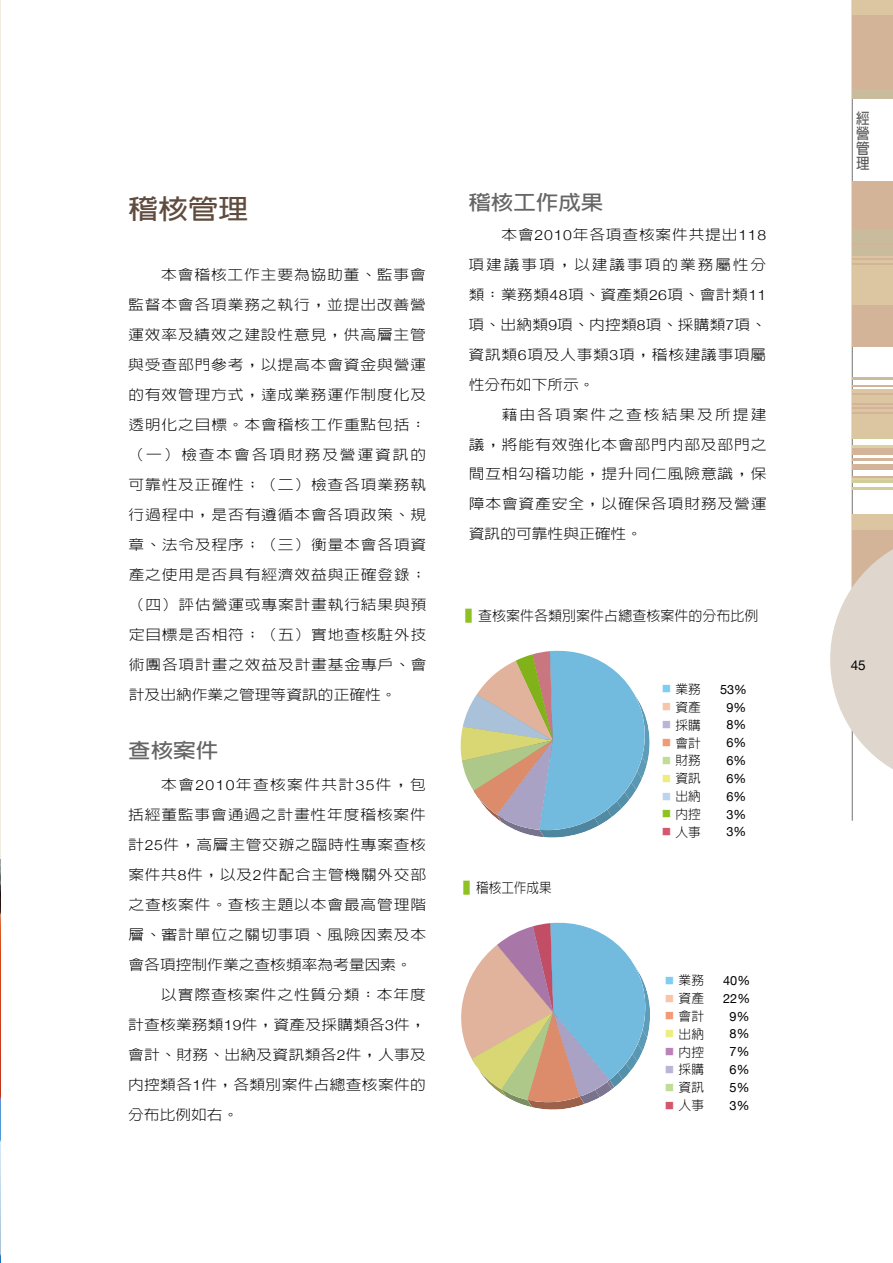
<style>
.page{position:relative;width:893px;height:1263px;background:#fff}
.page>*{position:absolute;margin:0;border:0;box-sizing:border-box;transform-origin:0 0}
.t1{font:700 27px "AR Hei B5";color:#604c3f;scale:1.11 1}
.t2{font:700 20.25px "AR Hei B5";color:#666565;scale:1.11 1}
.t3{font:700 15px/15px "AR Hei B5";color:#595757;text-align:justify;scale:.9 1}
.t4{font:300 14.1px/30px "AR Hei B5";letter-spacing:.02em;color:#000;text-align:justify;scale:1.11 1}
.t5{font:300 14.1px "AR Hei B5";color:#000}
.t6{font:300 14.1px "AR Hei B5";letter-spacing:.02em;color:#000;scale:.9 1}
.t7{font:13.5px "Helvetica Neue";color:#000}
.t8{font:300 12.75px "AR Hei B5";color:#000}
.t9{font:12.75px "Helvetica Neue";color:#000}
.s1{font-family:"Helvetica Neue"}
.s2{font-weight:700;color:#8ec124}
.s3{font-size:8.85px;color:#7dcdf4}
.s4{font-size:8.85px;color:#f8c5ab}
.s5{font-size:8.85px;color:#bbb3d8}
.s6{font-size:8.85px;color:#f29a75}
.s7{font-size:8.85px;color:#c0dc97}
.s8{font-size:8.85px;color:#eeed80}
.s9{font-size:8.85px;color:#bad4ef}
.s10{font-size:8.85px;color:#8ec31f}
.s11{font-size:8.85px;color:#d5576f}
.s12{font-size:8.85px;color:#ba83b8}
</style>
<div class="page">
<hr style="left:0;top:0;width:1px;height:1263px;background:#f0ece2">
<hr style="left:852px;top:0;width:1px;height:821px;background:#727172">
<hr style="left:853px;top:458px;width:40px;height:3px;background:#d3b499">
<hr style="left:853px;top:464px;width:40px;height:3px;background:#d3b499">
<hr style="left:853px;top:452px;width:40px;height:3px;background:#d3b499">
<hr style="left:853px;top:447px;width:40px;height:3px;background:#d3b499">
<hr style="left:853px;top:476px;width:40px;height:3px;background:#d3b499">
<hr style="left:853px;top:445px;width:40px;height:3px;background:#dcd1a0">
<hr style="left:853px;top:478px;width:40px;height:3px;background:#dcd1a0">
<hr style="left:853px;top:480px;width:40px;height:3px;background:#d1cd99">
<hr style="left:853px;top:487px;width:40px;height:3px;background:#d1cd99">
<hr style="left:853px;top:450px;width:40px;height:3px;background:#d3b499">
<hr style="left:853px;top:467px;width:40px;height:2px;background:#d3b499">
<hr style="left:853px;top:436px;width:40px;height:3px;background:#d1cd99">
<div style="left:853px;top:389px;width:40px;height:49px;background:#dcc5a1"></div>
<div style="left:853px;top:514px;width:40px;height:40px;background:#dcc5a1"></div>
<div style="left:853px;top:298px;width:40px;height:49px;background:#d3b499"></div>
<hr style="left:853px;top:412px;width:40px;height:2px;background:#d3b499">
<hr style="left:853px;top:407px;width:40px;height:2px;background:#d3b499">
<hr style="left:853px;top:403px;width:40px;height:1px;background:#d3b499">
<hr style="left:853px;top:393px;width:40px;height:2px;background:#d3b499">
<hr style="left:853px;top:385px;width:40px;height:2px;background:#d3b499">
<hr style="left:853px;top:378px;width:40px;height:2px;background:#c9bc9c">
<div style="left:853px;top:530px;width:40px;height:49px;background:#d3b499"></div>
<div style="left:853px;top:211px;width:40px;height:49px;background:#c9bc9c"></div>
<div style="left:853px;top:51px;width:40px;height:48px;background:#c9bc9c"></div>
<div style="left:853px;top:181px;width:40px;height:49px;background:#d3b499"></div>
<div style="left:853px;top:256px;width:40px;height:49px;background:#dcc5a1"></div>
<hr style="left:853px;top:243px;width:40px;height:1px;background:#d3b499">
<div style="left:853px;top:0;width:40px;height:39px;background:#dcc5a1"></div>
<div style="left:853px;top:15px;width:40px;height:49px;background:#d3b499"></div>
<div style="left:853px;top:49px;width:40px;height:40px;background:#d3b499"></div>
<hr style="left:853px;top:259px;width:40px;height:1px;background:#d3b499">
<hr style="left:853px;top:263px;width:40px;height:2px;background:#d3b499">
<svg style="left:830px;top:542px;width:63px;height:234px"></svg>
<svg style="left:461px;top:651px;width:189px;height:187px"></svg>
<svg style="left:461px;top:923px;width:189px;height:186px"></svg>
<img style="left:0;top:859px;width:1px;height:404px">
<h1 class="t1" style="left:128px;top:196px;width:110px">稽核管理</h1>
<p class="t4" style="left:128px;top:260px;width:270px;text-indent:33px">本會稽核工作主要為協助董、監事會監督本會各項業務之執行，並提出改善營運效率及績效之建設性意見，供高層主管與受查部門參考，以提高本會資金與營運的有效管理方式，達成業務運作制度化及透明化之目標。本會稽核工作重點包括：（一）檢查本會各項財務及營運資訊的可靠性及正確性；（二）檢查各項業務執行過程中，是否有遵循本會各項政策、規章、法令及程序；（三）衡量本會各項資產之使用是否具有經濟效益與正確登錄；（四）評估營運或專案計畫執行結果與預定目標是否相符；（五）實地查核駐外技術團各項計畫之效益及計畫基金專戶、會計及出納作業之管理等資訊的正確性。</p>
<h2 class="t2" style="left:128px;top:740px;width:83px">查核案件</h2>
<p class="t4" style="left:128px;top:770px;width:270px;text-indent:33px">本會<span class="s1">2010</span>年查核案件共計<span class="s1">35</span>件，包括經董監事會通過之計畫性年度稽核案件計<span class="s1">25</span>件，高層主管交辦之臨時性專案查核案件共<span class="s1">8</span>件，以及<span class="s1">2</span>件配合主管機關外交部之查核案件。查核主題以本會最高管理階層、審計單位之關切事項、風險因素及本會各項控制作業之查核頻率為考量因素。</p>
<p class="t4" style="left:128px;top:980px;width:270px;text-indent:33px">以實際查核案件之性質分類：本年度計查核業務類<span class="s1">19</span>件，資產及採購類各<span class="s1">3</span>件，會計、財務、出納及資訊類各<span class="s1">2</span>件，人事及內控類各<span class="s1">1</span>件，各類別案件占總查核案件的分布比例如右。</p>
<h2 class="t2" style="left:468px;top:193px;width:123px">稽核工作成果</h2>
<p class="t4" style="left:469px;top:219px;width:270px;text-indent:33px">本會<span class="s1">2010</span>年各項查核案件共提出<span class="s1">118</span>項建議事項，以建議事項的業務屬性分類：業務類<span class="s1">48</span>項、資產類<span class="s1">26</span>項、會計類<span class="s1">11</span>項、出納類<span class="s1">9</span>項、內控類<span class="s1">8</span>項、採購類<span class="s1">7</span>項、資訊類<span class="s1">6</span>項及人事類<span class="s1">3</span>項，稽核建議事項屬性分布如下所示。</p>
<p class="t4" style="left:469px;top:399px;width:270px;text-indent:33px">藉由各項案件之查核結果及所提建議，將能有效強化本會部門內部及部門之間互相勾稽功能，提升同仁風險意識，保障本會資產安全，以確保各項財務及營運資訊的可靠性與正確性。</p>
<p class="t5" style="left:465px;top:608px;width:295px"><span class="s2">▌</span>查核案件各類別案件占總查核案件的分布比例</p>
<p class="t6" style="left:463px;top:880px;width:100px"><span class="s2">▌</span>稽核工作成果</p>
<p class="t8" style="left:662px;top:683px;width:40px"><span class="s3">■</span> 業務</p>
<p class="t9" style="left:720px;top:681px;width:28px">53%</p>
<p class="t8" style="left:662px;top:701px;width:40px"><span class="s4">■</span> 資產</p>
<p class="t9" style="left:726px;top:699px;width:21px">9%</p>
<p class="t8" style="left:662px;top:718px;width:40px"><span class="s5">■</span> 採購</p>
<p class="t9" style="left:726px;top:717px;width:21px">8%</p>
<p class="t8" style="left:662px;top:736px;width:40px"><span class="s6">■</span> 會計</p>
<p class="t9" style="left:726px;top:735px;width:21px">6%</p>
<p class="t8" style="left:662px;top:754px;width:40px"><span class="s7">■</span> 財務</p>
<p class="t9" style="left:726px;top:753px;width:21px">6%</p>
<p class="t8" style="left:662px;top:772px;width:40px"><span class="s8">■</span> 資訊</p>
<p class="t9" style="left:726px;top:771px;width:21px">6%</p>
<p class="t8" style="left:662px;top:790px;width:40px"><span class="s9">■</span> 出納</p>
<p class="t9" style="left:726px;top:789px;width:21px">6%</p>
<p class="t8" style="left:662px;top:808px;width:40px"><span class="s10">■</span> 內控</p>
<p class="t9" style="left:726px;top:806px;width:21px">3%</p>
<p class="t8" style="left:662px;top:825px;width:40px"><span class="s11">■</span> 人事</p>
<p class="t9" style="left:726px;top:824px;width:21px">3%</p>
<p class="t8" style="left:665px;top:974px;width:40px"><span class="s3">■</span> 業務</p>
<p class="t9" style="left:723px;top:973px;width:28px">40%</p>
<p class="t8" style="left:665px;top:992px;width:40px"><span class="s4">■</span> 資產</p>
<p class="t9" style="left:723px;top:990px;width:28px">22%</p>
<p class="t8" style="left:665px;top:1010px;width:40px"><span class="s6">■</span> 會計</p>
<p class="t9" style="left:730px;top:1008px;width:21px">9%</p>
<p class="t8" style="left:665px;top:1027px;width:40px"><span class="s8">■</span> 出納</p>
<p class="t9" style="left:730px;top:1026px;width:21px">8%</p>
<p class="t8" style="left:665px;top:1045px;width:40px"><span class="s12">■</span> 內控</p>
<p class="t9" style="left:730px;top:1044px;width:21px">7%</p>
<p class="t8" style="left:665px;top:1063px;width:40px"><span class="s5">■</span> 採購</p>
<p class="t9" style="left:730px;top:1062px;width:21px">6%</p>
<p class="t8" style="left:665px;top:1081px;width:40px"><span class="s7">■</span> 資訊</p>
<p class="t9" style="left:730px;top:1080px;width:21px">5%</p>
<p class="t8" style="left:665px;top:1099px;width:40px"><span class="s11">■</span> 人事</p>
<p class="t9" style="left:730px;top:1098px;width:21px">3%</p>
<p class="t3" style="left:856px;top:111px;width:16px">經營管理</p>
<p class="t7" style="left:851px;top:657px;width:17px">45</p>
</div>
